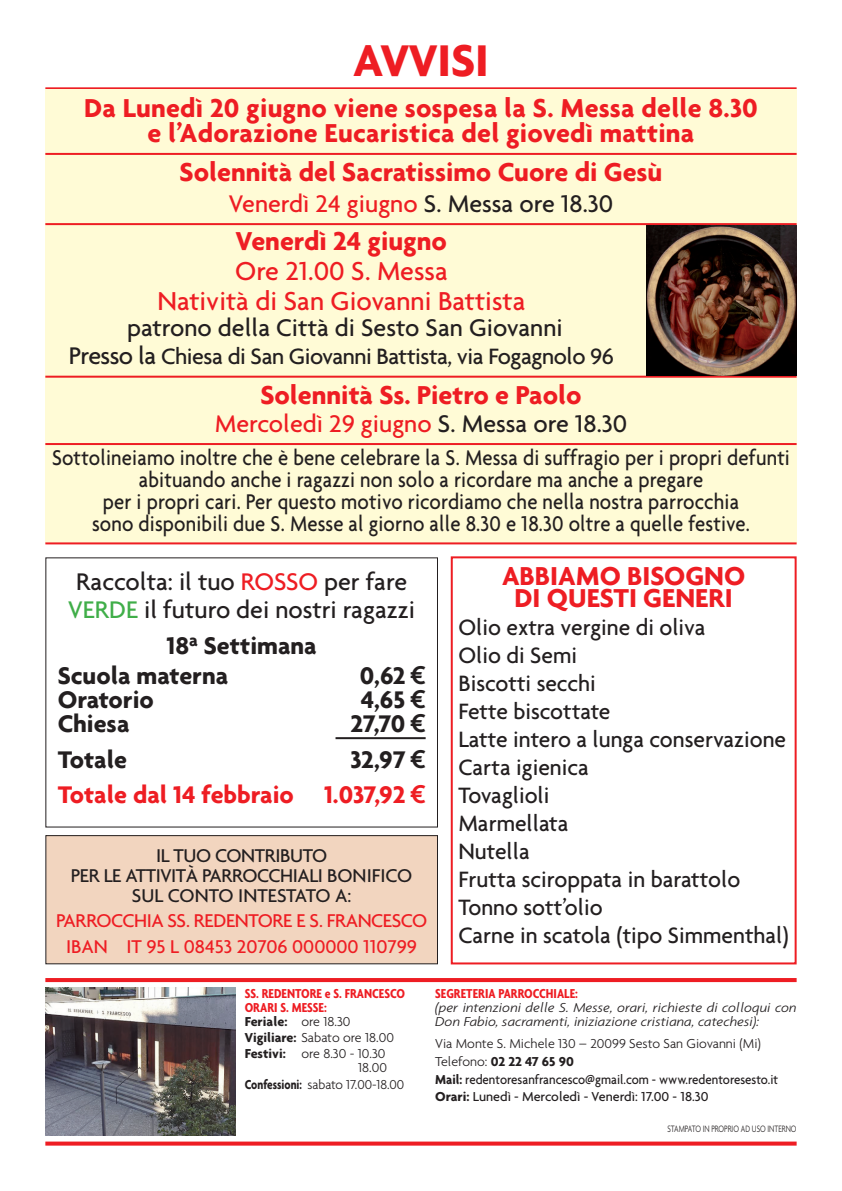
<style>
.page{position:relative;width:842px;height:1191px;background:#fff}
.page>*{position:absolute;margin:0;border:0;box-sizing:border-box;transform-origin:0 0}
.t1{font:700 48px "Agenda";color:#ee1d23}
.t2{font:700 28px/25px "Agenda";color:#ee1d23;text-align:center}
.t3{font:500 28px "Agenda";color:#ee1d23}
.t4{font:500 26px/28px "Agenda";color:#231f20;text-align:center}
.t5{font:700 26px "Agenda";color:#231f20}
.t6{font:500 26px "Agenda";color:#ee1d23}
.t7{font:700 26px "Agenda";color:#ee1d23}
.t8{font:500 24px "Agenda";color:#231f20}
.t9{font:500 24px "Agenda";letter-spacing:-.02em;color:#231f20}
.t10{font:500 23px/22px "Agenda";letter-spacing:.01em;color:#231f20;text-align:center;scale:.9 1}
.t11{font:500 20px "Agenda";letter-spacing:-.02em;color:#231f20}
.t12{font:500 20px "Agenda";letter-spacing:-.02em;color:#ee1d23}
.t13{font:500 20px "Agenda";color:#ee1d23}
.t14{font:500 20px "Agenda";color:#231f20}
.t15{font:300 14px "Agenda";color:#231f20}
.t16{font:italic 300 14px/14px "Agenda";color:#231f20;scale:1.07 1}
.t17{font:700 condensed 14px "Agenda";color:#ee1d23}
.t18{font:500 14px "Agenda";color:#231f20;scale:.92 1}
.t19{font:500 14px "Agenda";color:#231f20}
.t20{font:700 14px "Agenda";color:#231f20}
.t21{font:300 10px "Agenda";color:#231f20;scale:.75 1}
.s1{color:#231f20}
.s2{font-size:26px}
.s3{color:#ee1d23}
.s4{color:#40ae49}
.s5{font-family:"Corisande"}
.s6{font-weight:300}
.s7{font-weight:700}
</style>
<div class="page">
<hr style="left:45px;top:87px;width:752px;height:2px;background:#ee1d23">
<div style="left:45px;top:90px;width:752px;height:453px;background:#fffbd6"></div>
<hr style="left:45px;top:153px;width:752px;height:2px;background:#ee1d23">
<hr style="left:45px;top:223px;width:752px;height:2px;background:#ee1d23">
<hr style="left:45px;top:376px;width:752px;height:2px;background:#ee1d23">
<hr style="left:45px;top:443px;width:752px;height:2px;background:#ee1d23">
<hr style="left:45px;top:542px;width:752px;height:2px;background:#ee1d23">
<svg style="left:45px;top:1141px;width:752px;height:4px;background:#f03d42"></svg>
<hr style="left:45px;top:978px;width:752px;height:4px;background:#ee1d23">
<img style="left:45px;top:987px;width:190px;height:148px">
<div style="left:46px;top:835px;width:391px;height:128px;background:#f2d5bf"></div>
<div style="left:45px;top:835px;width:393px;height:129px;border:1px solid #231f20"></div>
<hr style="left:335px;top:737px;width:91px;height:2px;background:#231f20">
<div style="left:451px;top:556px;width:346px;height:408px;border:2px solid #ee1d23"></div>
<img style="left:647px;top:225px;width:150px;height:150px">
<p class="t1" style="left:353px;top:31px;width:137px">AVVISI</p>
<p class="t2" style="left:84px;top:94px;width:675px">Da Lunedì 20 giugno viene sospesa la S. Messa delle 8.30 e l’Adorazione Eucaristica del giovedì mattina</p>
<p class="t2" style="left:180px;top:159px;width:484px">Solennità del Sacratissimo Cuore di Gesù</p>
<p class="t6" style="left:229px;top:188px;width:386px">Venerdì 24 giugno <span class="s1">S. Messa ore 18.30</span></p>
<p class="t2" style="left:236px;top:228px;width:213px">Venerdì 24 giugno</p>
<p class="t3" style="left:235px;top:254px;width:214px">Ore 21.00 S. Messa</p>
<p class="t3" style="left:158px;top:284px;width:369px">Natività di San Giovanni Battista</p>
<p class="t4" style="left:127px;top:313px;width:437px">patrono della Città di Sesto San Giovanni</p>
<p class="t9" style="left:69px;top:342px;width:547px"><span class="s2">Presso la</span> Chiesa di San Giovanni Battista, via Fogagnolo 96</p>
<p class="t2" style="left:260px;top:381px;width:323px">Solennità Ss. Pietro e Paolo</p>
<p class="t6" style="left:215px;top:407px;width:414px">Mercoledì 29 giugno <span class="s1">S. Messa ore 18.30</span></p>
<p class="t10" style="left:52px;top:446px;width:821px">Sottolineiamo inoltre che è bene celebrare la S. Messa di suffragio per i propri defunti abituando anche i ragazzi non solo a ricordare ma anche a pregare<br>per i propri cari. Per questo motivo ricordiamo che nella nostra parrocchia<br>sono disponibili due S. Messe al giorno alle 8.30 e 18.30 oltre a quelle festive.</p>
<p class="t4" style="left:68px;top:566px;width:348px">Raccolta: il tuo <span class="s3">ROSSO</span> per fare<br><span class="s4">VERDE</span> il futuro dei nostri ragazzi</p>
<p class="t5" style="left:166px;top:630px;width:152px">18<sup>a</sup> Settimana</p>
<p class="t5" style="left:58px;top:660px;width:172px">Scuola materna</p>
<p class="t5" style="left:360px;top:660px;width:67px">0,62 <span class="s5">¤</span></p>
<p class="t5" style="left:58px;top:684px;width:98px">Oratorio</p>
<p class="t5" style="left:361px;top:684px;width:66px">4,65 <span class="s5">¤</span></p>
<p class="t5" style="left:58px;top:708px;width:73px">Chiesa</p>
<p class="t5" style="left:350px;top:708px;width:77px">27,70 <span class="s5">¤</span></p>
<p class="t5" style="left:58px;top:743px;width:71px">Totale</p>
<p class="t5" style="left:351px;top:743px;width:77px">32,97 <span class="s5">¤</span></p>
<p class="t7" style="left:58px;top:778px;width:369px">Totale dal 14 febbraio 1.037,92 <span class="s5">¤</span></p>
<p class="t11" style="left:156px;top:843px;width:173px">IL TUO CONTRIBUTO</p>
<p class="t11" style="left:71px;top:863px;width:343px">PER LE ATTIVITÀ PARROCCHIALI BONIFICO</p>
<p class="t14" style="left:132px;top:883px;width:221px">SUL CONTO INTESTATO A:</p>
<p class="t12" style="left:56px;top:908px;width:373px">PARROCCHIA SS. REDENTORE E S. FRANCESCO</p>
<p class="t13" style="left:66px;top:934px;width:352px">IBAN IT 95 L 08453 20706 000000 110799</p>
<p class="t2" style="left:502px;top:563px;width:245px">ABBIAMO BISOGNO</p>
<p class="t2" style="left:514px;top:585px;width:220px">DI QUESTI GENERI</p>
<p class="t8" style="left:458px;top:613px;width:248px">Olio extra vergine di oliva</p>
<p class="t8" style="left:458px;top:641px;width:120px">Olio di Semi</p>
<p class="t8" style="left:458px;top:669px;width:139px">Biscotti secchi</p>
<p class="t8" style="left:458px;top:697px;width:154px">Fette biscottate</p>
<p class="t8" style="left:458px;top:725px;width:329px">Latte intero a lunga conservazione</p>
<p class="t8" style="left:458px;top:753px;width:132px">Carta igienica</p>
<p class="t8" style="left:458px;top:781px;width:93px">Tovaglioli</p>
<p class="t8" style="left:458px;top:809px;width:112px">Marmellata</p>
<p class="t8" style="left:458px;top:837px;width:73px">Nutella</p>
<p class="t8" style="left:458px;top:865px;width:283px">Frutta sciroppata in barattolo</p>
<p class="t8" style="left:458px;top:893px;width:146px">Tonno sott’olio</p>
<p class="t8" style="left:458px;top:921px;width:332px">Carne in scatola (tipo Simmenthal)</p>
<p class="t17" style="left:245px;top:985px;width:162px">SS. REDENTORE e S. FRANCESCO</p>
<p class="t17" style="left:245px;top:999px;width:84px">ORARI S. MESSE:</p>
<p class="t20" style="left:245px;top:1013px;width:107px">Feriale: <span class="s6">ore 18.30</span></p>
<p class="t15" style="left:245px;top:1029px;width:151px"><span class="s7">Vigiliare:</span> Sabato ore 18.00</p>
<p class="t15" style="left:245px;top:1045px;width:142px"><span class="s7">Festivi:</span> ore 8.30 - 10.30</p>
<p class="t15" style="left:245px;top:1076px;width:161px"><span class="s7">Confessioni:</span> sabato 17.00-18.00</p>
<p class="t17" style="left:435px;top:985px;width:144px">SEGRETERIA PARROCCHIALE:</p>
<p class="t16" style="left:435px;top:1000px;width:339px">(per intenzioni delle S. Messe, orari, richieste di colloqui con<br>Don Fabio, sacramenti, iniziazione cristiana, catechesi):</p>
<p class="t15" style="left:435px;top:1035px;width:327px">Via Monte S. Michele 130 – 20099 Sesto San Giovanni (Mi)</p>
<p class="t20" style="left:435px;top:1052px;width:140px"><span class="s6">Telefono:</span> 02 22 47 65 90</p>
<p class="t18" style="left:435px;top:1070px;width:374px"><span class="s7">Mail:</span> redentoresanfrancesco@gmail.com - www.redentoresesto.it</p>
<p class="t19" style="left:435px;top:1088px;width:275px"><span class="s7">Orari:</span> Lunedì - Mercoledì - Venerdì: 17.00 - 18.30</p>
<p class="t21" style="left:667px;top:1122px;width:174px">STAMPATO IN PROPRIO AD USO INTERNO</p>
</div>
